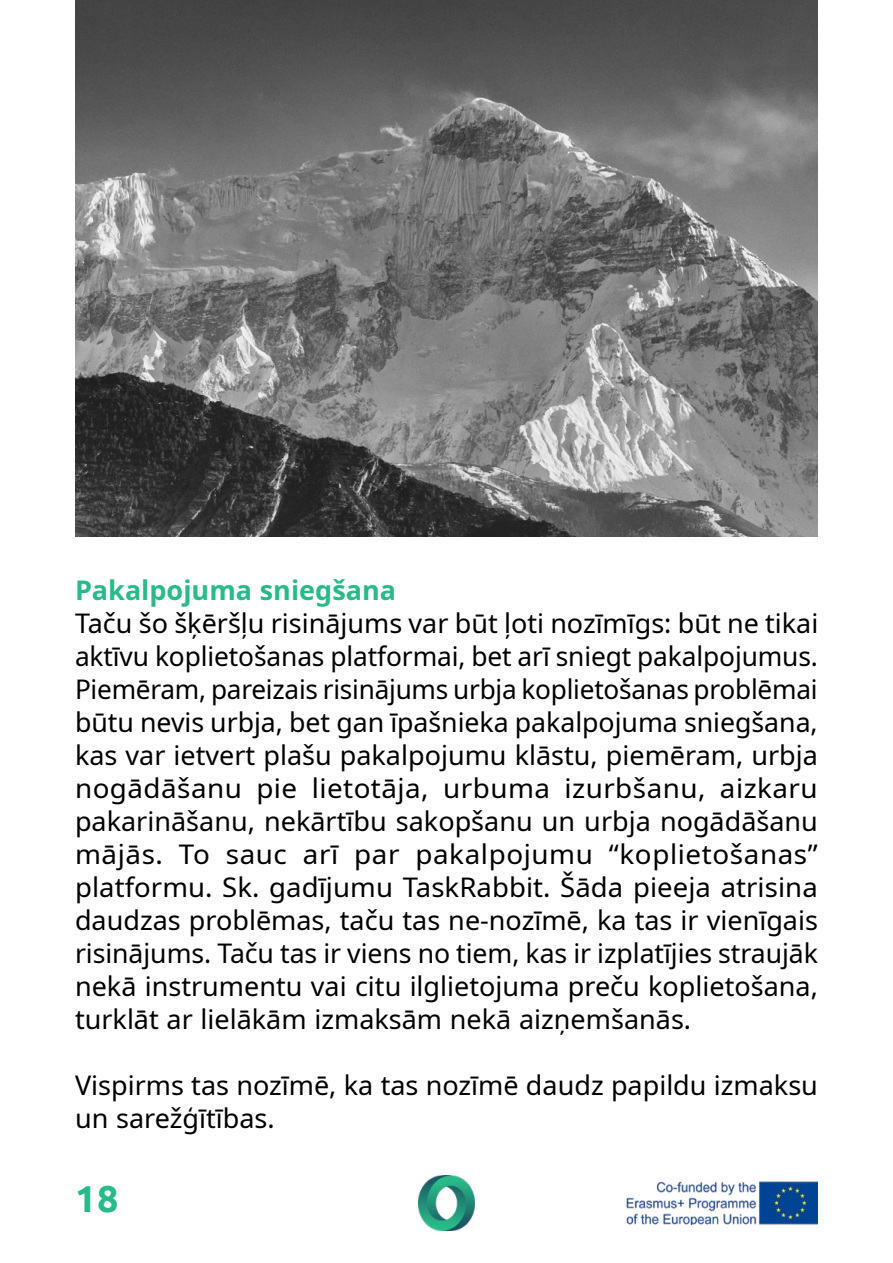
<style>
.page{position:relative;width:893px;height:1263px;background:#fff}
.page>*{position:absolute;margin:0;border:0;box-sizing:border-box;transform-origin:0 0}
.t1{font:700 37.5px "Ubuntu";color:#29ba8a}
.t2{font:27px/33px "Noto Sans";color:#000;text-align:justify}
.t3{font:700 27px "Noto Sans";color:#29ba8a}
</style>
<div class="page">
<img style="left:626px;top:1181px;width:192px;height:43px">
<img style="left:419px;top:1175px;width:55px;height:56px">
<img style="left:75px;top:0;width:743px;height:537px">
<p class="t3" style="left:75px;top:571px;width:323px">Pakalpojuma sniegšana</p>
<p class="t2" style="left:75px;top:608px;width:745px">Taču šo šķēršļu risinājums var būt ļoti nozīmīgs: būt ne tikai aktīvu koplietošanas platformai, bet arī sniegt pakalpojumus.<br>Piemēram, pareizais risinājums urbja koplietošanas problēmai būtu nevis urbja, bet gan īpašnieka pakalpojuma sniegšana, kas var ietvert plašu pakalpojumu klāstu, piemēram, urbja nogādāšanu pie lietotāja, urbuma izurbšanu, aizkaru pakarināšanu, nekārtību sakopšanu un urbja nogādāšanu mājās. To sauc arī par pakalpojumu “koplietošanas” platformu. Sk. gadījumu TaskRabbit. Šāda pieeja atrisina daudzas problēmas, taču tas ne-nozīmē, ka tas ir vienīgais risinājums. Taču tas ir viens no tiem, kas ir izplatījies straujāk nekā instrumentu vai citu ilglietojuma preču koplietošana, turklāt ar lielākām izmaksām nekā aizņemšanās.</p>
<p class="t2" style="left:75px;top:1070px;width:744px">Vispirms tas nozīmē, ka tas nozīmē daudz papildu izmaksu un sarežģītības.</p>
<h1 class="t1" style="left:75px;top:1175px;width:45px">18</h1>
</div>
